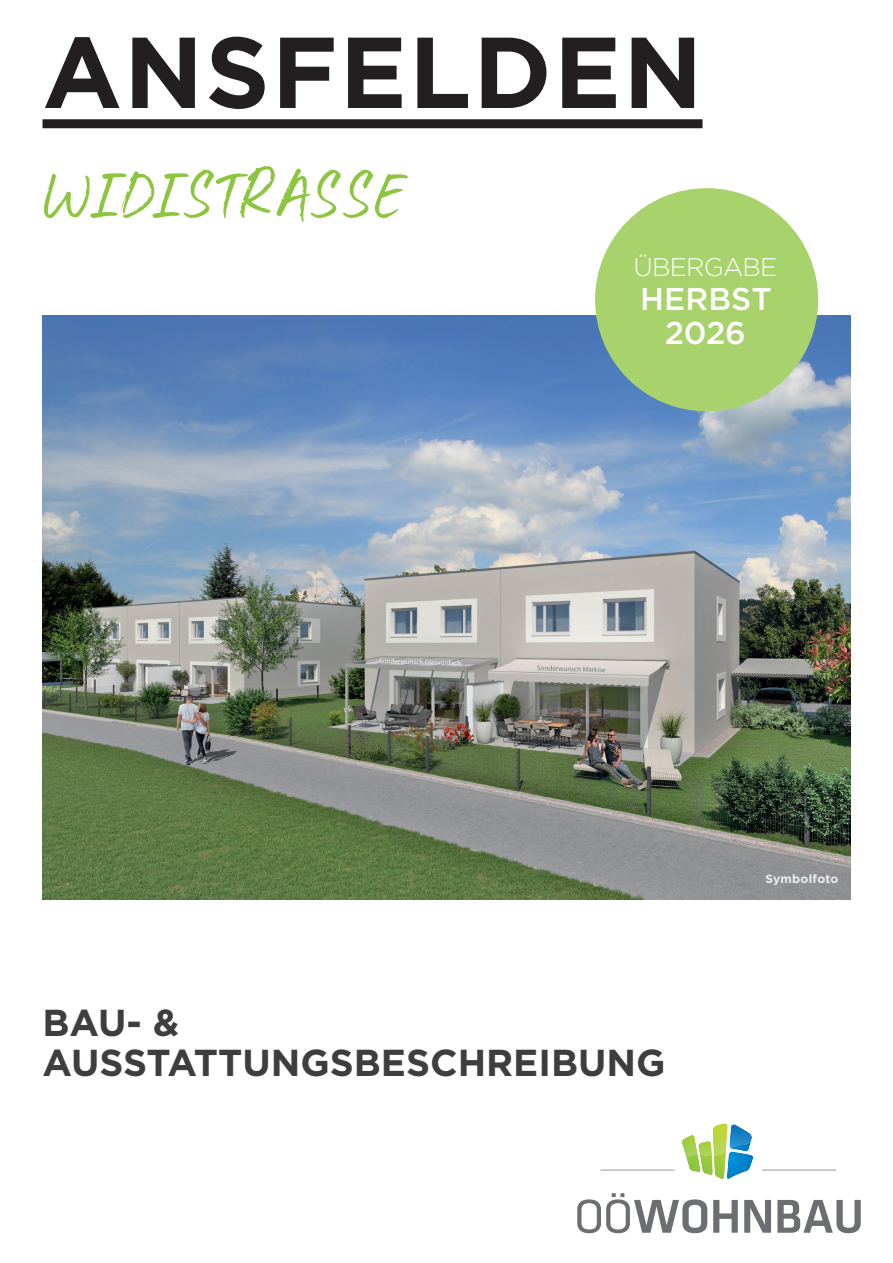
<style>
.page{position:relative;width:893px;height:1263px;background:#fff}
.page>*{position:absolute;margin:0;border:0;box-sizing:border-box;transform-origin:0 0}
.t1{font:114px "Aroha";color:#8bc63e}
.t2{font:700 100.5px "Gotham";letter-spacing:.02em;color:#231f20}
.t3{font:700 37.5px/40.5px "Gotham";color:#3e3e3f}
.t4{font:500 31.5px/33.6px "Gotham";letter-spacing:.005em;color:#fff;text-align:center}
.t5{font:300 25.5px "Gotham";letter-spacing:-.03em;color:#fff}
.t6{font:700 12px "Gotham";letter-spacing:.015em;color:#ececee}
</style>
<div class="page">
<img style="left:43px;top:316px;width:807px;height:583px">
<hr style="left:763px;top:1170px;width:73px;height:1px;background:#939598">
<hr style="left:601px;top:1170px;width:73px;height:1px;background:#939598">
<svg style="left:577px;top:1193px;width:130px;height:40px"></svg>
<svg style="left:713px;top:1200px;width:25px;height:33px"></svg>
<svg style="left:744px;top:1200px;width:27px;height:33px"></svg>
<svg style="left:777px;top:1200px;width:84px;height:33px"></svg>
<svg style="left:682px;top:1123px;width:72px;height:56px"></svg>
<div style="left:595px;top:188px;width:223px;height:223px;background:#a8d26c;border-radius:50%"></div>
<div style="left:43px;top:119px;width:659px;height:9px;background:#231f20"></div>
<h2 class="t2" style="left:43px;top:28px;width:661px">ANSFELDEN</h2>
<h1 class="t1" style="left:43px;top:112px;width:363px">WIDISTRASSE</h1>
<p class="t5" style="left:633px;top:255px;width:145px">ÜBERGABE</p>
<p class="t4" style="left:640px;top:283px;width:133px">HERBST<br>2026</p>
<p class="t6" style="left:765px;top:874px;width:75px">Symbolfoto</p>
<p class="t3" style="left:43px;top:1004px;width:624px">BAU- &amp;<br>AUSSTATTUNGSBESCHREIBUNG</p>
</div>
